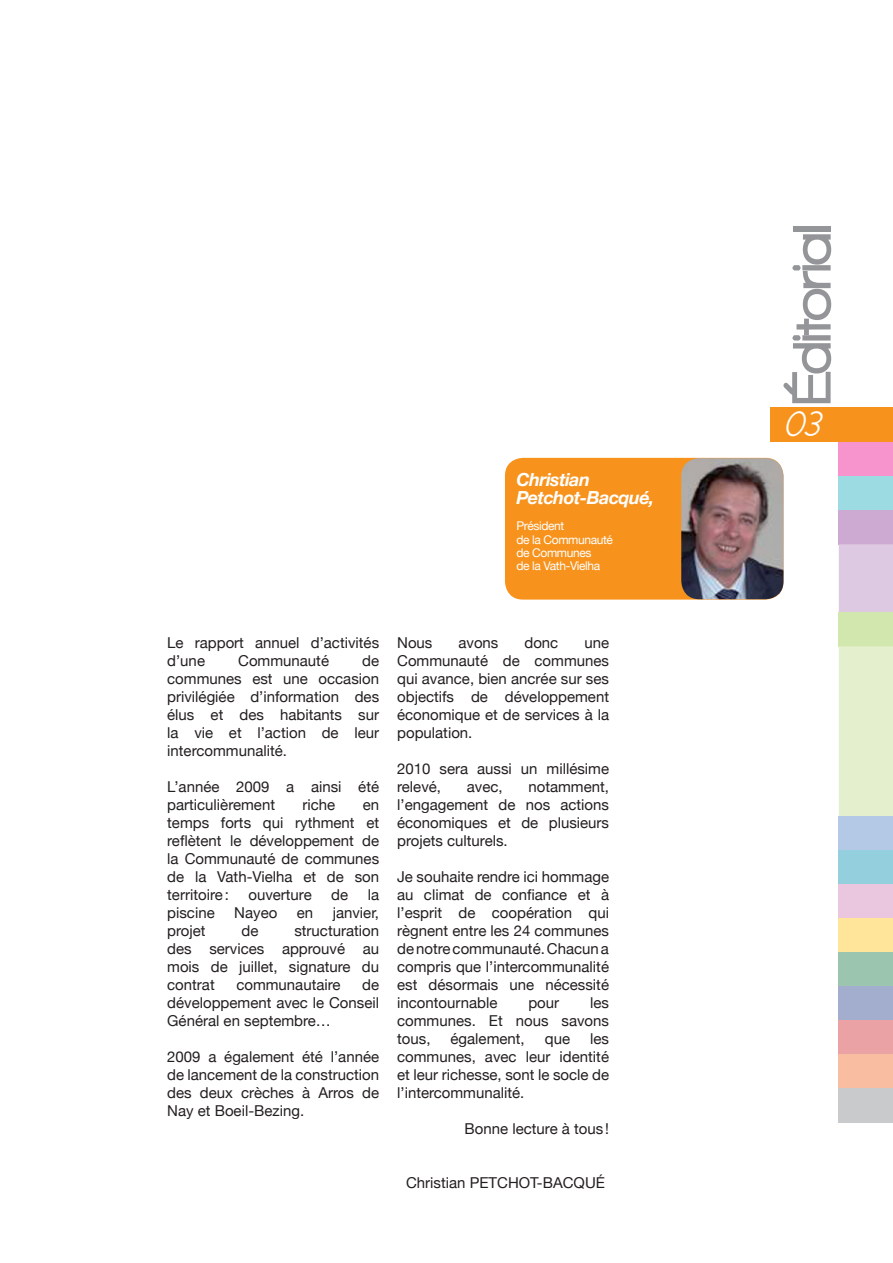
<style>
.page{position:relative;width:893px;height:1263px;background:#fff}
.page>*{position:absolute;margin:0;border:0;box-sizing:border-box;transform-origin:0 0}
.t1{font:900 55.5px "Walkway";letter-spacing:-.005em;color:#939598}
.t2{font:italic 36px "New Cicle Semi";color:#fff}
.t3{font:italic 700 18px/18px "Helvetica Neue";letter-spacing:-.03em;color:#fff}
.t4{font:15px/18px "Helvetica Neue";color:#231f20;text-align:justify}
.t5{font:italic 700 15px "Helvetica Neue";letter-spacing:-.03em;color:#fff}
.t6{font:13.5px/29.7px "Helvetica Neue";letter-spacing:-.03em;color:#fff}
.t7{font:12px/13.2px "Helvetica Neue";letter-spacing:-.03em;color:#fff}
</style>
<div class="page">
<div style="left:839px;top:442px;width:54px;height:34px;background:#f794ce"></div>
<div style="left:839px;top:476px;width:54px;height:34px;background:#9cdbe2"></div>
<div style="left:839px;top:510px;width:54px;height:34px;background:#cdaad2"></div>
<div style="left:839px;top:544px;width:54px;height:68px;background:#ddc9e1"></div>
<div style="left:839px;top:612px;width:54px;height:34px;background:#d2e7ad"></div>
<div style="left:839px;top:646px;width:54px;height:170px;background:#e3efcd"></div>
<div style="left:839px;top:816px;width:54px;height:34px;background:#b3c9e5"></div>
<div style="left:839px;top:850px;width:54px;height:34px;background:#94cfdd"></div>
<div style="left:839px;top:884px;width:54px;height:34px;background:#eac7df"></div>
<div style="left:839px;top:918px;width:54px;height:34px;background:#fee59a"></div>
<div style="left:839px;top:952px;width:54px;height:34px;background:#9bc5ae"></div>
<div style="left:839px;top:986px;width:54px;height:34px;background:#a3aecf"></div>
<div style="left:839px;top:1020px;width:54px;height:34px;background:#eba2a5"></div>
<div style="left:839px;top:1054px;width:54px;height:35px;background:#f9bda1"></div>
<div style="left:839px;top:1089px;width:54px;height:34px;background:#c9cacb"></div>
<div style="left:505px;top:458px;width:278px;height:142px;background:#f7931d;border-radius:18px"></div>
<img style="left:681px;top:458px;width:102px;height:141px">
<div style="left:771px;top:408px;width:122px;height:34px;background:#f7931d"></div>
<p class="t3" style="left:516px;top:470px;width:139px">Christian<br>Petchot-Bacqué,</p>
<p class="t7" style="left:516px;top:519px;width:98px">Président<br>de la Communauté de Communes<br>de la Vath-Vielha</p>
<p class="t5" style="left:511px;top:471px;width:107px">Pierre Saubatte</p>
<p class="t6" style="left:511px;top:481px;width:88px">Vice-Président,<br>Commission</p>
<p class="t6" style="left:511px;top:526px;width:137px">Services aux personnes</p>
<p class="t4" style="left:167px;top:633px;width:213px">Le rapport annuel d’activités d’une</p>
<p class="t4" style="left:238px;top:651px;width:92px">Communauté</p>
<p class="t4" style="left:167px;top:651px;width:213px;text-indent:195px">de communes est une occasion privilégiée d’information des élus et des habitants sur la vie et l’action de leur intercommunalité.</p>
<p class="t4" style="left:167px;top:777px;width:213px">L’année 2009 a ainsi été particulièrement</p>
<p class="t4" style="left:303px;top:795px;width:34px">riche</p>
<p class="t4" style="left:167px;top:795px;width:213px;text-indent:195px">en temps forts qui rythment et reflètent le développement de la Communauté de communes de la Vath-Vielha et de son territoire:</p>
<p class="t4" style="left:248px;top:885px;width:65px">ouverture</p>
<p class="t4" style="left:331px;top:885px;width:18px">de</p>
<p class="t4" style="left:368px;top:885px;width:13px">la</p>
<p class="t4" style="left:167px;top:903px;width:49px">piscine</p>
<p class="t4" style="left:234px;top:903px;width:45px">Nayeo</p>
<p class="t4" style="left:297px;top:903px;width:18px">en</p>
<p class="t4" style="left:333px;top:903px;width:48px">janvier,</p>
<p class="t4" style="left:167px;top:921px;width:40px">projet</p>
<p class="t4" style="left:242px;top:921px;width:18px">de</p>
<p class="t4" style="left:167px;top:921px;width:213px;text-indent:127px">structuration des services approuvé au mois de juillet, signature du contrat</p>
<p class="t4" style="left:167px;top:975px;width:213px;text-indent:195px">de développement avec le Conseil Général en septembre…</p>
<p class="t4" style="left:167px;top:1047px;width:213px">2009 a également été l’année de lancement de la construction des deux crèches à Arros de Nay et Boeil-Bezing.</p>
<p class="t4" style="left:236px;top:975px;width:106px">communautaire</p>
<p class="t4" style="left:397px;top:633px;width:37px">Nous</p>
<p class="t4" style="left:458px;top:633px;width:42px">avons</p>
<p class="t4" style="left:524px;top:633px;width:35px">donc</p>
<p class="t4" style="left:397px;top:633px;width:213px;text-indent:187px">une Communauté de communes qui avance, bien ancrée sur ses objectifs de développement économique et de services à la population.</p>
<p class="t4" style="left:397px;top:759px;width:213px">2010 sera aussi un millésime relevé,</p>
<p class="t4" style="left:397px;top:777px;width:213px;text-indent:131px">notamment, l’engagement de nos actions économiques et de plusieurs projets culturels.</p>
<p class="t4" style="left:397px;top:867px;width:213px">Je souhaite rendre ici hommage au climat de confiance et à l’esprit de coopération qui règnent entre les 24 communes de notre communauté. Chacun a compris que l’intercommunalité est désormais une nécessité incontournable</p>
<p class="t4" style="left:467px;top:777px;width:37px">avec,</p>
<p class="t4" style="left:397px;top:993px;width:213px;text-indent:193px">les communes. Et nous savons tous,</p>
<p class="t4" style="left:528px;top:993px;width:32px">pour</p>
<p class="t4" style="left:451px;top:1029px;width:76px">également,</p>
<p class="t4" style="left:545px;top:1029px;width:27px">que</p>
<p class="t4" style="left:397px;top:1029px;width:213px;text-indent:193px">les communes, avec leur identité et leur richesse, sont le socle de l’intercommunalité.</p>
<p class="t4" style="left:465px;top:1119px;width:146px">Bonne lecture à tous!</p>
<p class="t4" style="left:406px;top:1173px;width:200px">Christian PETCHOT-BACQUÉ</p>
<h1 class="t1" style="left:782px;top:404px;width:181px;rotate:-90deg">Éditorial</h1>
<h2 class="t2" style="left:782px;top:405px;width:38px">03</h2>
</div>
